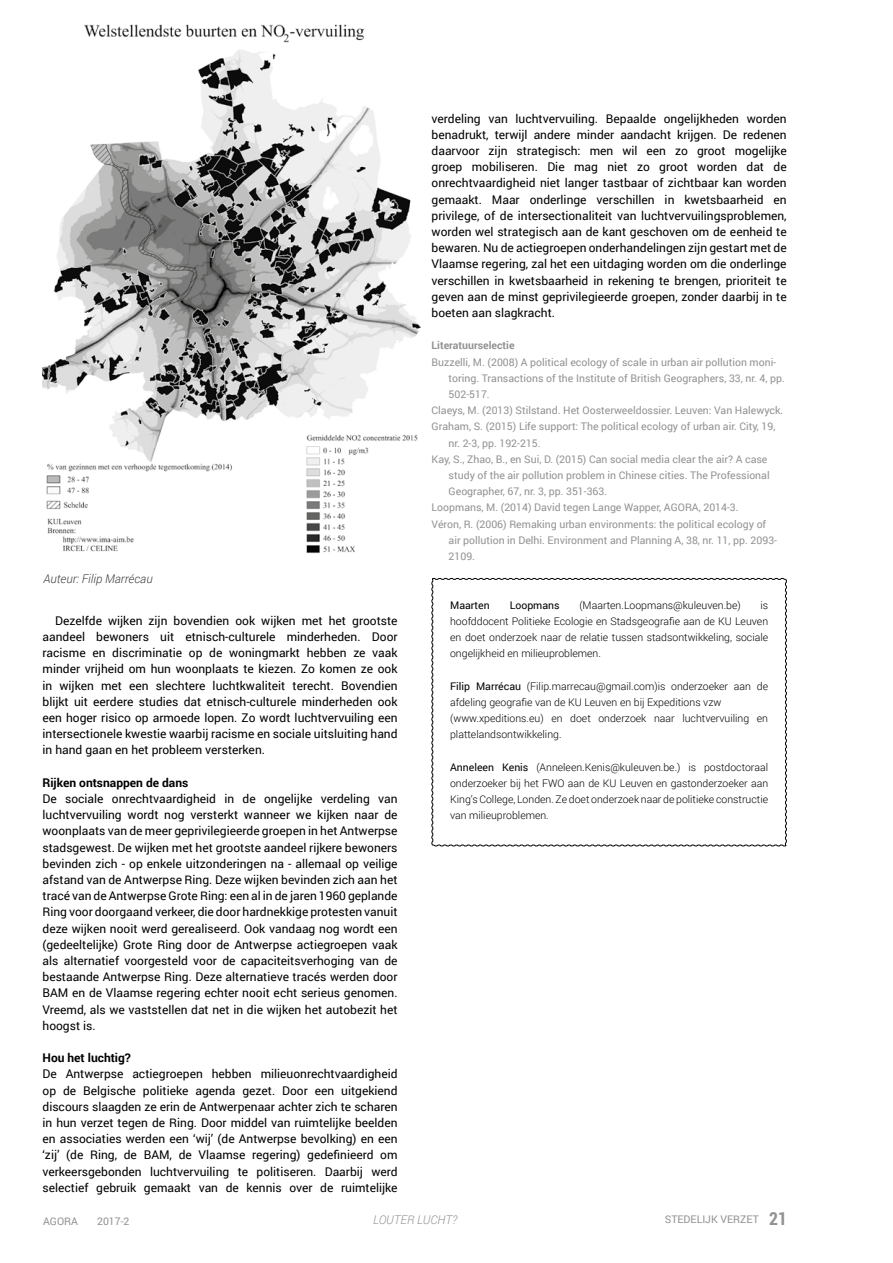
<style>
.page{position:relative;width:893px;height:1263px;background:#fff}
.page>*{position:absolute;margin:0;border:0;box-sizing:border-box;transform-origin:0 0}
.t1{font:12px/16.2px "Roboto";color:#000;text-align:justify}
.t2{font:700 12px "Roboto";color:#000}
.t3{font:italic 300 12px "Roboto";color:#3c3c3b}
.t4{font:italic 300 12px "Roboto";color:#929292}
.t5{font:10.5px "Roboto";color:#929292}
.t6{font:300 10.5px/16.2px "Roboto";color:#000;text-align:justify}
.t7{font:700 10.5px "Roboto";color:#929292}
.t8{font:10.5px "Roboto";color:#000}
.s1{font-weight:400}
.s2{font-family:"Roboto Condensed";font-weight:700;font-size:18px}
</style>
<div class="page">
<svg style="left:431px;top:578px;width:356px;height:269px"></svg>
<img style="left:43px;top:24px;width:378px;height:530px">
<p class="t1" style="left:432px;top:110px;width:357px">verdeling van luchtvervuiling. Bepaalde ongelijkheden worden benadrukt, terwijl andere minder aandacht krijgen. De redenen daarvoor zijn strategisch: men wil een zo groot mogelijke groep mobiliseren. Die mag niet zo groot worden dat de onrechtvaardigheid niet langer tastbaar of zichtbaar kan worden gemaakt. Maar onderlinge verschillen in kwetsbaarheid en privilege, of de intersectionaliteit van luchtvervuilingsproblemen, worden wel strategisch aan de kant geschoven om de eenheid te bewaren. Nu de actiegroepen onderhandelingen zijn gestart met de Vlaamse regering, zal het een uitdaging worden om die onderlinge verschillen in kwetsbaarheid in rekening te brengen, prioriteit te geven aan de minst geprivilegieerde groepen, zonder daarbij in te boeten aan slagkracht.</p>
<p class="t3" style="left:44px;top:570px;width:111px">Auteur: Filip Marrécau</p>
<p class="t7" style="left:432px;top:338px;width:84px">Literatuurselectie</p>
<p class="t5" style="left:432px;top:354px;width:346px">Buzzelli, M. (2008) A political ecology of scale in urban air pollution moni-</p>
<p class="t5" style="left:449px;top:371px;width:338px">toring. Transactions of the Institute of British Geographers, 33, nr. 4, pp.</p>
<p class="t5" style="left:449px;top:387px;width:43px">502-517.</p>
<p class="t5" style="left:432px;top:403px;width:353px">Claeys, M. (2013) Stilstand. Het Oosterweeldossier. Leuven: Van Halewyck.</p>
<p class="t5" style="left:432px;top:419px;width:345px">Graham, S. (2015) Life support: The political ecology of urban air. City, 19,</p>
<p class="t5" style="left:449px;top:435px;width:94px">nr. 2-3, pp. 192-215.</p>
<p class="t5" style="left:432px;top:452px;width:337px">Kay, S., Zhao, B., en Sui, D. (2015) Can social media clear the air? A case</p>
<p class="t5" style="left:449px;top:468px;width:323px">study of the air pollution problem in Chinese cities. The Professional</p>
<p class="t5" style="left:449px;top:484px;width:160px">Geographer, 67, nr. 3, pp. 351-363.</p>
<p class="t5" style="left:432px;top:500px;width:309px">Loopmans, M. (2014) David tegen Lange Wapper, AGORA, 2014-3.</p>
<p class="t5" style="left:432px;top:516px;width:336px">Véron, R. (2006) Remaking urban environments: the political ecology of</p>
<p class="t5" style="left:449px;top:533px;width:330px">air pollution in Delhi. Environment and Planning A, 38, nr. 11, pp. 2093-</p>
<p class="t5" style="left:449px;top:549px;width:28px">2109.</p>
<p class="t8" style="left:450px;top:597px;width:41px">Maarten</p>
<p class="t8" style="left:510px;top:597px;width:51px">Loopmans</p>
<p class="t6" style="left:579px;top:596px;width:163px">(Maarten.Loopmans@kuleuven.be)</p>
<p class="t6" style="left:450px;top:596px;width:320px;text-indent:310px">is hoofddocent Politieke Ecologie en Stadsgeografie aan de KU Leuven en doet onderzoek naar de relatie tussen stadsontwikkeling, sociale ongelijkheid en milieuproblemen.</p>
<p class="t6" style="left:450px;top:677px;width:320px;text-align:left"><span class="s1">Filip Marrécau</span> (Filip.marrecau@gmail.com)is onderzoeker aan de afdeling geografie van de KU Leuven en bij Expeditions vzw (www.xpeditions.eu) en doet onderzoek naar luchtvervuiling en plattelandsontwikkeling.</p>
<p class="t6" style="left:450px;top:758px;width:320px"><span class="s1">Anneleen Kenis</span> (Anneleen.Kenis@kuleuven.be.) is postdoctoraal onderzoeker bij het FWO aan de KU Leuven en gastonderzoeker aan King’s College, Londen. Ze doet onderzoek naar de politieke constructie van milieuproblemen.</p>
<p class="t1" style="left:43px;top:612px;width:357px;text-indent:13px">Dezelfde wijken zijn bovendien ook wijken met het grootste aandeel bewoners uit etnisch-culturele minderheden. Door racisme en discriminatie op de woningmarkt hebben ze vaak minder vrijheid om hun woonplaats te kiezen. Zo komen ze ook in wijken met een slechtere luchtkwaliteit terecht. Bovendien blijkt uit eerdere studies dat etnisch-culturele minderheden ook een hoger risico op armoede lopen. Zo wordt luchtvervuiling een intersectionele kwestie waarbij racisme en sociale uitsluiting hand in hand gaan en het probleem versterken.</p>
<p class="t2" style="left:43px;top:774px;width:147px">Rijken ontsnappen de dans</p>
<p class="t1" style="left:43px;top:790px;width:357px">De sociale onrechtvaardigheid in de ongelijke verdeling van luchtvervuiling wordt nog versterkt wanneer we kijken naar de woonplaats van de meer geprivilegieerde groepen in het Antwerpse stadsgewest. De wijken met het grootste aandeel rijkere bewoners bevinden zich - op enkele uitzonderingen na - allemaal op veilige afstand van de Antwerpse Ring. Deze wijken bevinden zich aan het tracé van de Antwerpse Grote Ring: een al in de jaren 1960 geplande Ring voor doorgaand verkeer, die door hardnekkige protesten vanuit deze wijken nooit werd gerealiseerd. Ook vandaag nog wordt een (gedeeltelijke) Grote Ring door de Antwerpse actiegroepen vaak als alternatief voorgesteld voor de capaciteitsverhoging van de bestaande Antwerpse Ring. Deze alternatieve tracés werden door BAM en de Vlaamse regering echter nooit echt serieus genomen.<br>Vreemd, als we vaststellen dat net in die wijken het autobezit het hoogst is.</p>
<p class="t2" style="left:43px;top:1049px;width:90px">Hou het luchtig?</p>
<p class="t1" style="left:43px;top:1065px;width:357px">De Antwerpse actiegroepen hebben milieuonrechtvaardigheid op de Belgische politieke agenda gezet. Door een uitgekiend discours slaagden ze erin de Antwerpenaar achter zich te scharen in hun verzet tegen de Ring. Door middel van ruimtelijke beelden en associaties werden een ‘wij’ (de Antwerpse bevolking) en een ‘zij’ (de Ring, de BAM, de Vlaamse regering) gedefinieerd om verkeersgebonden luchtvervuiling te politiseren. Daarbij werd selectief gebruik gemaakt van de kennis over de ruimtelijke</p>
<p class="t5" style="left:43px;top:1214px;width:36px">AGORA</p>
<p class="t5" style="left:97px;top:1214px;width:34px">2017-2</p>
<p class="t4" style="left:373px;top:1212px;width:85px">LOUTER LUCHT?</p>
<p class="t5" style="left:665px;top:1212px;width:124px">STEDELIJK VERZET <span class="s2">21</span></p>
</div>
